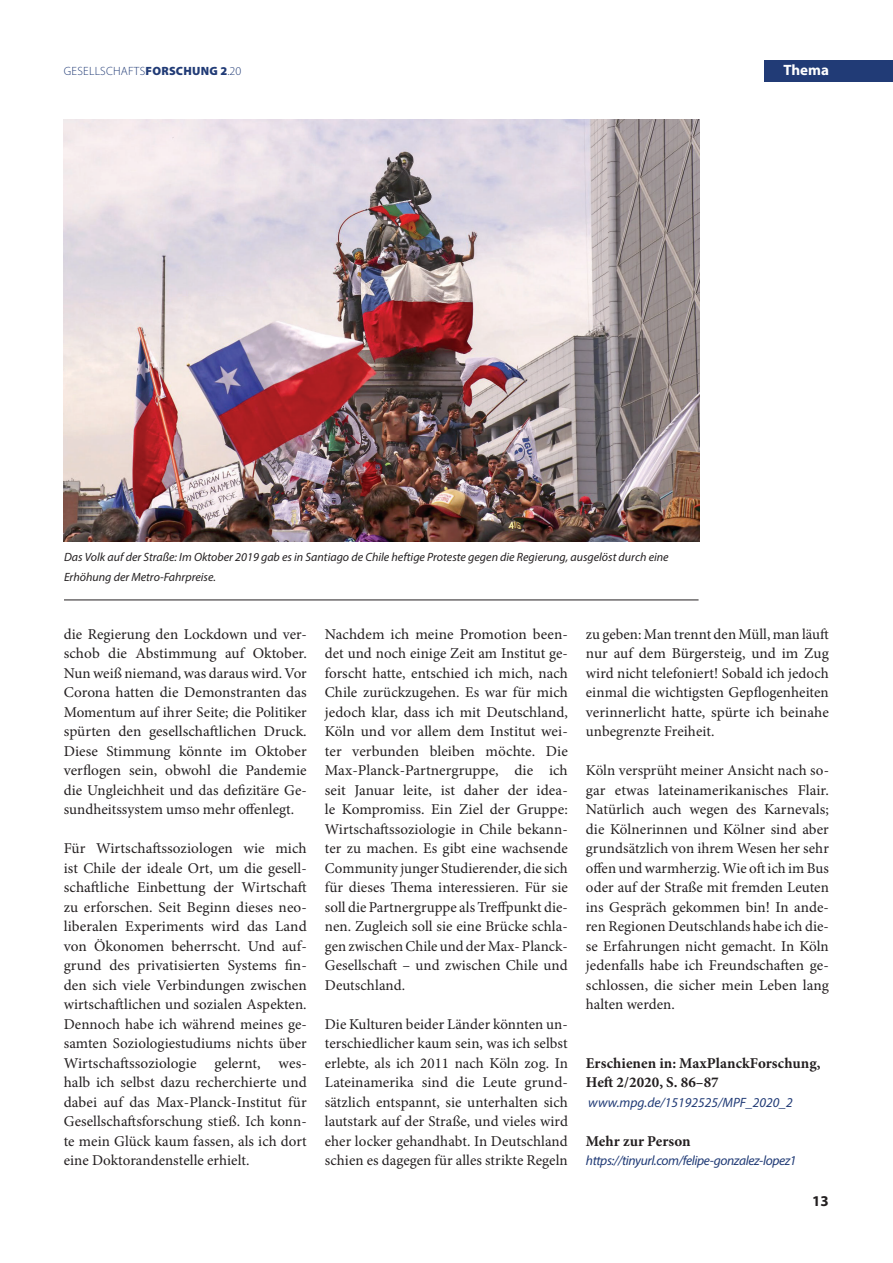
<style>
.page{position:relative;width:893px;height:1263px;background:#fff}
.page>*{position:absolute;margin:0;border:0;box-sizing:border-box;transform-origin:0 0}
.t1{font:15px/19.5px "Minion Pro";letter-spacing:.005em;color:#231f20;text-align:justify}
.t2{font:700 15px/19.5px "Minion Pro";letter-spacing:.005em;color:#231f20}
.t3{font:700 15px "Myriad Pro";color:#fff}
.t4{font:700 15px "Myriad Pro";color:#231f20}
.t5{font:italic 13.5px "Myriad Pro";letter-spacing:-.03em;color:#213b76}
.t6{font:italic 13.5px "Myriad Pro";color:#213b76}
.t7{font:italic 12px/19.5px "Myriad Pro";color:#231f20}
.t8{font:300 12px "Myriad Pro";letter-spacing:.02em;color:#213b76}
.s1{font-weight:900}
</style>
<div class="page">
<div style="left:764px;top:61px;width:129px;height:21px;background:#213b76"></div>
<hr style="left:64px;top:600px;width:634px;height:1px;background:#231f20">
<img style="left:64px;top:119px;width:635px;height:423px">
<p class="t8" style="left:64px;top:67px;width:179px">GESELLSCHAFTS<span class="s1">FORSCHUNG 2</span>.20</p>
<p class="t3" style="left:783px;top:65px;width:47px">Thema</p>
<p class="t7" style="left:64px;top:548px;width:606px">Das Volk auf der Straße: Im Oktober 2019 gab es in Santiago de Chile heftige Proteste gegen die Regierung, ausgelöst durch eine<br>Erhöhung der Metro-Fahrpreise.</p>
<p class="t1" style="left:64px;top:626px;width:245px">die Regierung den Lockdown und ver&shy;schob die Abstimmung auf Oktober.<br>Nun weiß niemand, was daraus wird. Vor Corona hatten die Demon stranten das Momentum auf ihrer Seite; die Politiker spürten den gesellschaftlichen Druck.<br>Diese Stimmung könnte im Oktober ver flogen sein, obwohl die Pandemie die Ungleichheit und das defizitäre Ge&shy;sundheitssystem umso mehr offenlegt.</p>
<p class="t1" style="left:64px;top:840px;width:245px">Für Wirtschaftssoziologen wie mich ist Chile der ideale Ort, um die gesell&shy;schaftliche Einbettung der Wirtschaft zu erforschen. Seit Beginn dieses neo&shy;liberalen Experiments wird das Land von Ökonomen beherrscht. Und auf&shy;grund des privatisierten Systems fin&shy;den sich viele Verbindungen zwischen wirtschaftlichen und sozialen Aspekten.<br>Dennoch habe ich während meines ge&shy;samten Soziologiestudiums nichts über Wirtschaftssoziologie gelernt, wes&shy;halb ich selbst dazu recherchierte und dabei auf das Max-Planck-Institut für Gesellschaftsforschung stieß. Ich konn&shy;te mein Glück kaum fassen, als ich dort eine Doktorandenstelle erhielt.</p>
<p class="t1" style="left:325px;top:626px;width:245px">Nachdem ich meine Promotion been&shy;det und noch einige Zeit am Institut ge&shy;forscht hatte, entschied ich mich, nach Chile zurückzugehen. Es war für mich jedoch klar, dass ich mit Deutschland, Köln und vor allem dem Institut wei&shy;ter verbunden bleiben möchte. Die Max-Planck-Partnergruppe, die ich seit Januar leite, ist daher der idea&shy;le Kompromiss. Ein Ziel der Gruppe:<br>Wirtschaftssoziologie in Chile bekann&shy;ter zu machen. Es gibt eine wachsende Community junger Studierender, die sich für dieses Thema interessieren. Für sie soll die Partnergruppe als Treffpunkt die&shy;nen. Zugleich soll sie eine Brücke schla&shy;gen zwischen Chile und der Max- Planck-Gesellschaft – und zwischen Chile und Deutschland.</p>
<p class="t1" style="left:325px;top:1016px;width:245px">Die Kulturen beider Länder könnten un&shy;terschiedlicher kaum sein, was ich selbst erlebte, als ich 2011 nach Köln zog. In Lateinamerika sind die Leute grund&shy;sätzlich entspannt, sie unterhalten sich lautstark auf der Straße, und vieles wird eher locker gehandhabt. In Deutschland schien es dagegen für alles strikte Regeln</p>
<p class="t1" style="left:586px;top:626px;width:245px">zu geben: Man trennt den Müll, man läuft nur auf dem Bürgersteig, und im Zug wird nicht telefoniert! Sobald ich jedoch einmal die wichtigsten Gepflogenheiten verinnerlicht hatte, spürte ich beinahe unbegrenzte Freiheit.</p>
<p class="t1" style="left:586px;top:762px;width:245px">Köln versprüht meiner Ansicht nach so&shy;gar etwas lateinamerikanisches Flair.<br>Natürlich auch wegen des Karnevals; die Kölnerinnen und Kölner sind aber grundsätzlich von ihrem Wesen her sehr offen und warmherzig. Wie oft ich im Bus oder auf der Straße mit fremden Leuten ins Gespräch gekommen bin! In ande&shy;ren Regionen Deutschlands habe ich die&shy;se Erfahrungen nicht gemacht. In Köln jedenfalls habe ich Freundschaften ge&shy;schlossen, die sicher mein Leben lang halten werden.</p>
<p class="t2" style="left:586px;top:1053px;width:236px">Erschienen in: MaxPlanckForschung,<br>Heft 2/2020, S. 86–87</p>
<p class="t6" style="left:588px;top:1097px;width:206px">www.mpg.de/15192525/MPF_2020_2</p>
<p class="t2" style="left:586px;top:1131px;width:106px">Mehr zur Person</p>
<p class="t5" style="left:586px;top:1156px;width:212px">https://tinyurl.com/felipe-gonzalez-lopez1</p>
<p class="t4" style="left:812px;top:1195px;width:18px">13</p>
</div>
